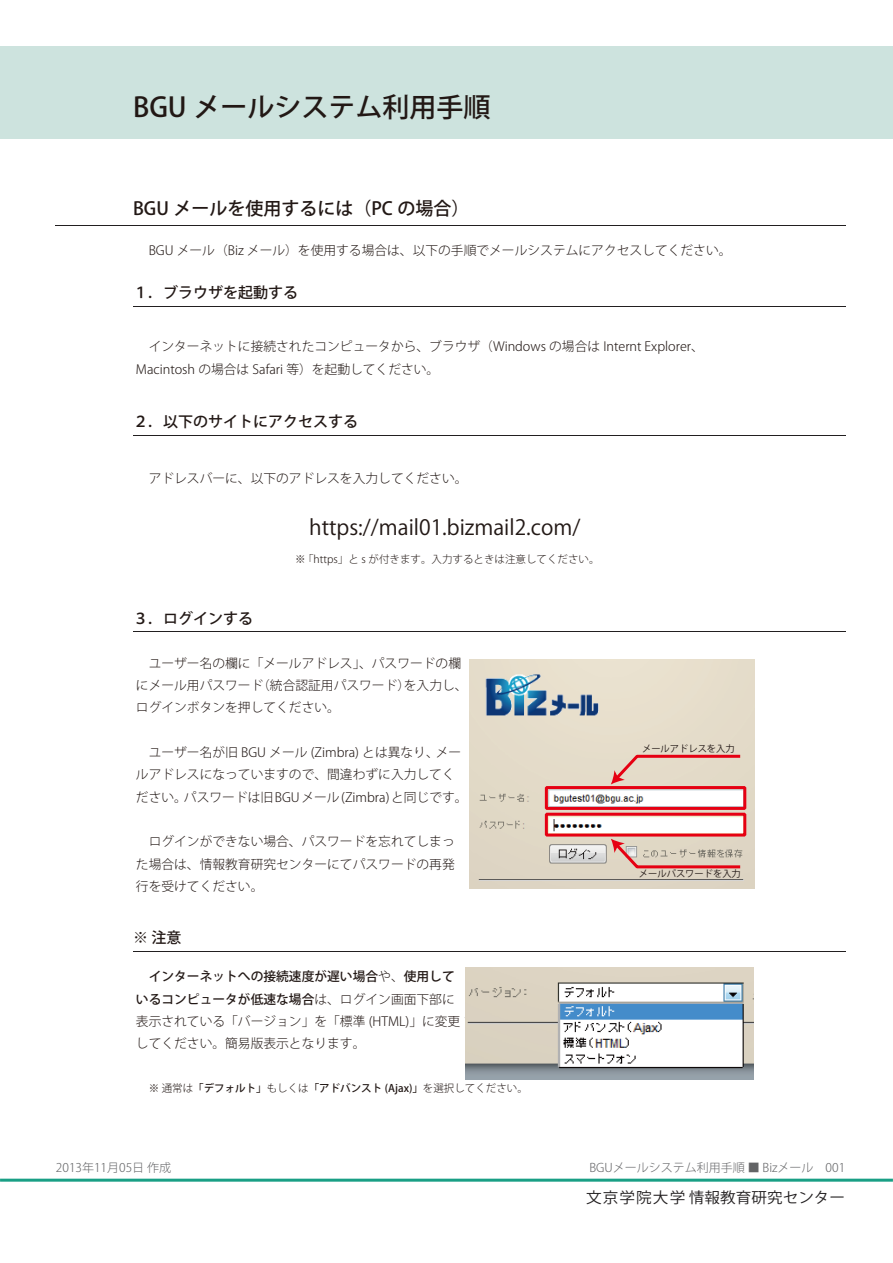
<style>
.page{position:relative;width:893px;height:1263px;background:#fff}
.page>*{position:absolute;margin:0;border:0;box-sizing:border-box;transform-origin:0 0}
.t1{font:500 27px "Koz Go Pro";color:#221815}
.t2{font:21px "Koz Go Pro";color:#221815}
.t3{font:500 18px "Koz Go Pro";color:#221815}
.t4{font:500 15px "Koz Go Pro";color:#221815}
.t5{font:15px "Koz Min Std Medium 90 msp 90 ms RKSJ H";color:#221f20;scale:1.04 1}
.t6{font:300 12.75px/22.4px "Koz Go Pro";color:#221815}
.t7{font:300 12px "Koz Go Pro";color:#636466}
.t8{font:500 10.5px "Koz Go Pro";color:#221815}
.t9{font:300 10.5px "Koz Go Pro";color:#221815}
.t10{font:9.3px "Koz Go Pro";color:#221815}
.s1{font-weight:500}
.s2{font-weight:300}
</style>
<div class="page">
<div style="left:0;top:47px;width:893px;height:92px;background:#cde3de"></div>
<hr style="left:55px;top:225px;width:790px;height:1px;background:#221f20">
<hr style="left:133px;top:306px;width:712px;height:1px;background:#221f20">
<hr style="left:133px;top:951px;width:712px;height:1px;background:#221f20">
<hr style="left:133px;top:631px;width:712px;height:1px;background:#221f20">
<hr style="left:133px;top:435px;width:712px;height:1px;background:#221f20">
<hr style="left:0;top:1179px;width:893px;height:3px;background:#199f85">
<img style="left:469px;top:660px;width:286px;height:229px">
<div style="left:545px;top:786px;width:201px;height:24px;border:3px solid #e60012"></div>
<div style="left:545px;top:813px;width:201px;height:23px;border:3px solid #e60012"></div>
<svg style="left:611px;top:753px;width:132px;height:31px;background:#e3c2b4"></svg>
<svg style="left:611px;top:839px;width:132px;height:31px;background:#d9b8ab"></svg>
<img style="left:465px;top:968px;width:288px;height:112px">
<h1 class="t1" style="left:133px;top:90px;width:359px">BGU メールシステム利用手順</h1>
<h3 class="t3" style="left:133px;top:196px;width:338px">BGU メールを使用するには（PC の場合）</h3>
<p class="t6" style="left:136px;top:239px;width:597px">　BGU メール（Biz メール）を使用する場合は、以下の手順でメールシステムにアクセスしてください。</p>
<p class="t4" style="left:133px;top:283px;width:166px">１．ブラウザを起動する</p>
<p class="t6" style="left:136px;top:335px;width:569px">　インターネットに接続されたコンピュータから、ブラウザ（Windows の場合は Internt Explorer、<br>Macintosh の場合は Safari 等）を起動してください。</p>
<p class="t4" style="left:133px;top:412px;width:226px">２．以下のサイトにアクセスする</p>
<p class="t6" style="left:136px;top:467px;width:333px">　アドレスバーに、以下のアドレスを入力してください。</p>
<h2 class="t2" style="left:309px;top:514px;width:273px">https://mail01.bizmail2.com/</h2>
<p class="t9" style="left:295px;top:552px;width:306px">※ 「https」と s が付きます。入力するときは注意してください。</p>
<p class="t4" style="left:133px;top:609px;width:121px">３．ログインする</p>
<p class="t6" style="left:136px;top:652px;width:333px">　ユーザー名の欄に「メールアドレス」、パスワードの欄にメール用パスワード（統合認証用パスワード）を入力し、ログインボタンを押してください。</p>
<p class="t6" style="left:136px;top:741px;width:333px">　ユーザー名が旧 BGU メール (Zimbra) とは異なり、メールアドレスになっていますので、間違わずに入力してください。パスワードは旧 BGU メール (Zimbra) と同じです。</p>
<p class="t6" style="left:136px;top:830px;width:320px;text-align:justify">　ログインができない場合、パスワードを忘れてしまった場合は、情報教育研究センターにてパスワードの再発行を受けてください。</p>
<p class="t4" style="left:133px;top:928px;width:50px">※ 注意</p>
<p class="t6" style="left:136px;top:965px;width:336px;text-indent:13px"><span class="s1">インターネットへの接続速度が遅い場合</span>や、<span class="s1">使用しているコンピュータが低速な場合</span>は、ログイン画面下部に表示されている「バージョン」を「標準 (HTML)」に変更 1してください。簡易版表示となります。</p>
<p class="t8" style="left:149px;top:1081px;width:381px"><span class="s2">※ 通常は</span>「デフォルト」<span class="s2">もしくは</span>「アドバンスト (Ajax)」<span class="s2">を選択してください。</span></p>
<p class="t10" style="left:642px;top:742px;width:94px">メールアドレスを入力</p>
<p class="t10" style="left:639px;top:868px;width:103px">メールパスワードを入力</p>
<p class="t7" style="left:56px;top:1159px;width:117px">2013年11月05日 作成</p>
<p class="t7" style="left:589px;top:1159px;width:257px">BGUメールシステム利用手順 ■ Bizメール　001</p>
<p class="t5" style="left:586px;top:1189px;width:251px">文京学院大学 情報教育研究センター</p>
</div>
